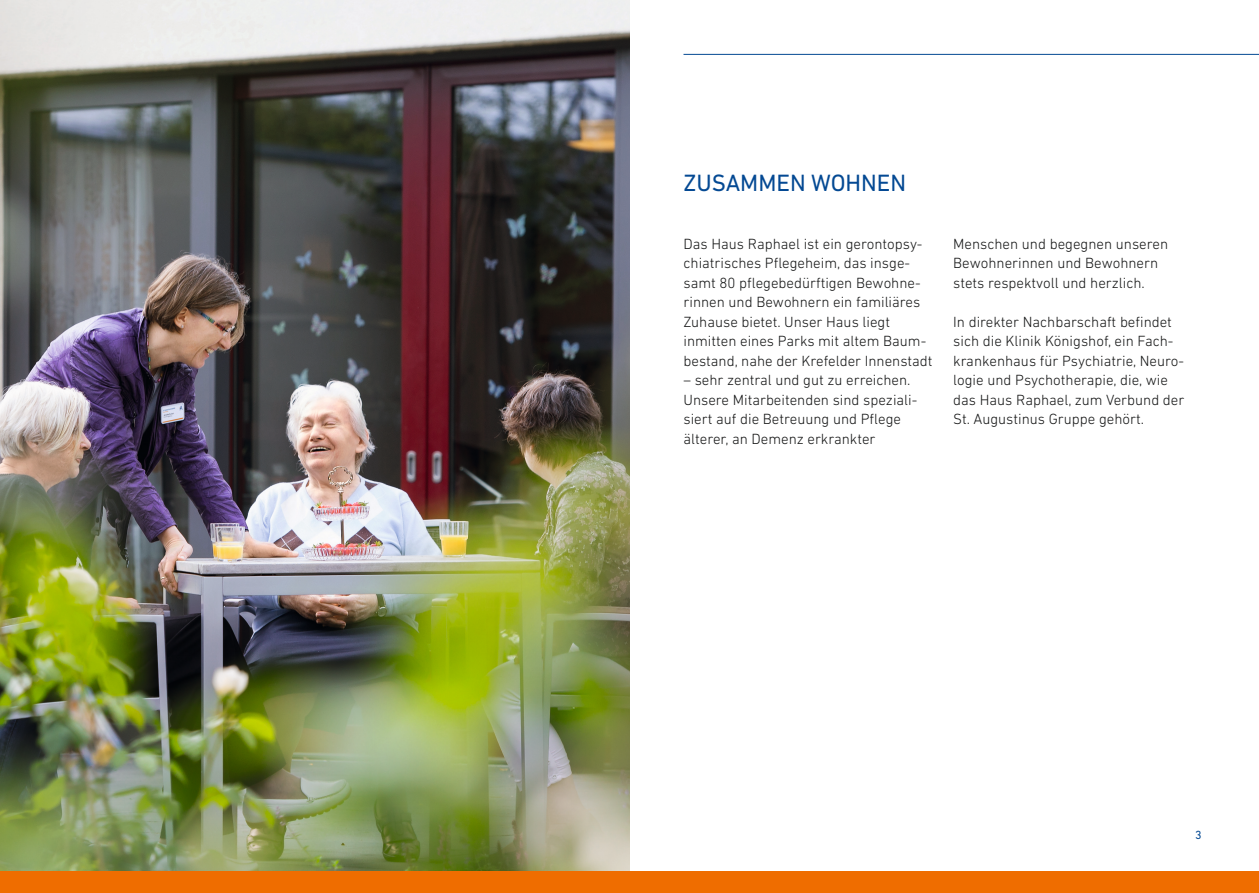
<style>
.page{position:relative;width:1259px;height:893px;background:#fff}
.page>*{position:absolute;margin:0;border:0;box-sizing:border-box;transform-origin:0 0}
.t1{font:24px "DIN Next LT Pro";color:#044993}
.t2{font:300 15px/19.5px "DIN Next LT Pro";color:#151616}
.t3{font:12px "DIN Next LT Pro";color:#044993}
</style>
<div class="page">
<img style="left:0;top:0;width:629px;height:872px">
<div style="left:0;top:872px;width:1259px;height:21px;background:#ef6d00"></div>
<hr style="left:683px;top:54px;width:576px;height:1px;background:#044993">
<h1 class="t1" style="left:683px;top:168px;width:224px">ZUSAMMEN WOHNEN</h1>
<p class="t2" style="left:683px;top:234px;width:251px">Das Haus Raphael ist ein gerontopsy&shy;chiatrisches Pflegeheim, das insge&shy;samt 80 pflegebedürftigen Bewohne&shy;rinnen und Bewohnern ein familiäres Zuhause bietet. Unser Haus liegt inmitten eines Parks mit altem Baum&shy;bestand, nahe der Krefelder Innenstadt</p>
<p class="t2" style="left:683px;top:370px;width:235px">– sehr zentral und gut zu erreichen.<br>Unsere Mitarbeitenden sind speziali&shy;siert auf die Betreuung und Pflege älterer, an Demenz erkrankter</p>
<p class="t2" style="left:953px;top:234px;width:216px">Menschen und begegnen unseren<br>Bewohnerinnen und Bewohnern stets respektvoll und herzlich.</p>
<p class="t2" style="left:953px;top:312px;width:233px">In direkter Nachbarschaft befindet sich die Klinik Königshof, ein Fach&shy;krankenhaus für Psychiatrie, Neuro&shy;logie und Psychotherapie, die, wie das Haus Raphael, zum Verbund der St. Augustinus Gruppe gehört.</p>
<p class="t3" style="left:1195px;top:828px;width:8px">3</p>
</div>
